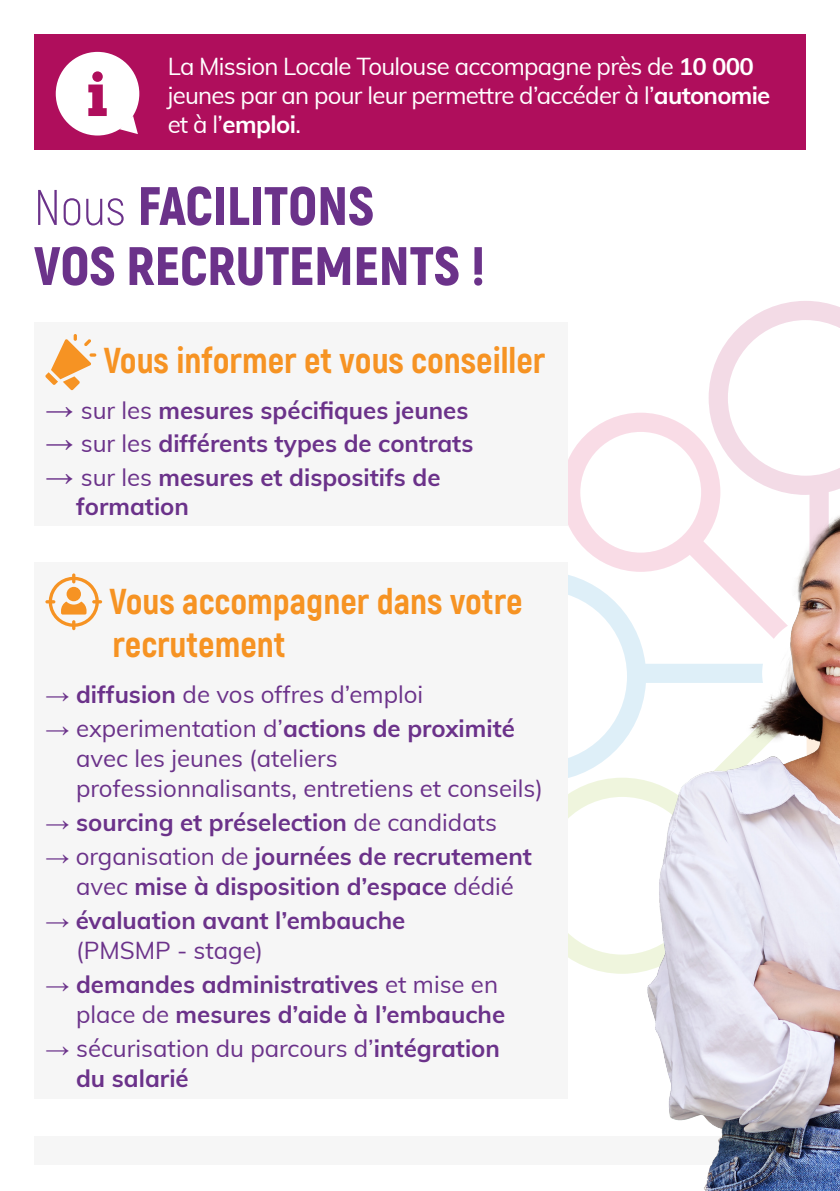
<style>
.page{position:relative;width:840px;height:1191px;background:#fff}
.page>*{position:absolute;margin:0;border:0;box-sizing:border-box;transform-origin:0 0}
.t1{font:900 54px "Akrobat";color:#6b328a}
.t2{font:800 36px "Akrobat";color:#f69323}
.t3{font:700 24px "Muli";color:#6b328a}
.t4{font:24px "Muli";color:#6b328a}
.t5{font:24px/28.8px "Muli";letter-spacing:-.03em;color:#fff}
.s1{font-weight:700}
.s2{font-weight:300;font-size:50px}
.s3{font-family:"Arial";font-weight:400;font-size:28px}
.s4{font-weight:400}
.s5{font-family:"Arial";font-weight:400;color:#f6f6f6}
.s6{font-family:"Arial"}
.s7{font-family:"Arial";font-weight:400}
.s8{font-family:"Arial";color:#f6f6f6}
</style>
<div class="page">
<div style="left:34px;top:1136px;width:709px;height:29px;background:#f6f6f6"></div>
<svg style="left:618px;top:639px;width:29px;height:70px;fill:#deeff8"></svg>
<svg style="left:568px;top:413px;width:140px;height:226px"></svg>
<svg style="left:708px;top:301px;width:131px;height:198px"></svg>
<svg style="left:568px;top:709px;width:79px;height:264px"></svg>
<div style="left:34px;top:323px;width:533px;height:203px;background:#f6f6f6"></div>
<svg style="left:45px;top:334px;width:51px;height:56px"></svg>
<div style="left:34px;top:34px;width:771px;height:116px;background:#af0e5c"></div>
<svg style="left:56px;top:52px;width:83px;height:83px"></svg>
<div style="left:34px;top:562px;width:533px;height:536px;background:#f6f6f6"></div>
<svg style="left:45px;top:573px;width:57px;height:57px"></svg>
<img style="left:647px;top:499px;width:192px;height:692px">
<p class="t5" style="left:168px;top:51px;width:604px">La Mission Locale Toulouse accompagne près de <span class="s1">10 000 </span>jeunes par an pour leur permettre d’accéder à l’<span class="s1">autonomie </span>et à l’<span class="s1">emploi</span>.</p>
<p class="t1" style="left:34px;top:171px;width:341px"><span class="s2">Nous</span> FACILITONS</p>
<p class="t1" style="left:34px;top:231px;width:453px">VOS RECRUTEMENTS !</p>
<p class="t2" style="left:104px;top:338px;width:442px">Vous informer et vous conseiller</p>
<p class="t3" style="left:45px;top:392px;width:424px"><span class="s3">→</span> <span class="s4">sur les</span> mesures spécifiques jeunes</p>
<p class="t3" style="left:45px;top:426px;width:429px"><span class="s3">→</span> <span class="s4">sur les</span> différents types de contrats</p>
<p class="t3" style="left:45px;top:460px;width:396px"><span class="s3">→</span> <span class="s4">sur les</span> mesures et dispositifs de</p>
<p class="t3" style="left:45px;top:488px;width:145px"><span class="s5">→</span> formation</p>
<p class="t2" style="left:109px;top:578px;width:414px">Vous accompagner dans votre</p>
<p class="t2" style="left:112px;top:621px;width:174px">recrutement</p>
<p class="t4" style="left:45px;top:676px;width:379px"><span class="s6">→</span> <span class="s1">diffusion</span> de vos offres d’emploi</p>
<p class="t3" style="left:45px;top:710px;width:471px"><span class="s7">→</span> <span class="s4">experimentation d’</span>actions de proximité</p>
<p class="t4" style="left:45px;top:740px;width:293px"><span class="s8">→</span> avec les jeunes (ateliers</p>
<p class="t4" style="left:45px;top:770px;width:499px"><span class="s8">→</span> professionnalisants, entretiens et conseils)</p>
<p class="t3" style="left:45px;top:804px;width:453px"><span class="s7">→</span> sourcing et préselection <span class="s4">de candidats</span></p>
<p class="t3" style="left:45px;top:838px;width:488px"><span class="s7">→</span> <span class="s4">organisation de</span> journées de recrutement</p>
<p class="t3" style="left:45px;top:868px;width:470px"><span class="s5">→</span> <span class="s4">avec</span> mise à disposition d’espace <span class="s4">dédié</span></p>
<p class="t3" style="left:45px;top:902px;width:361px"><span class="s7">→</span> évaluation avant l’embauche</p>
<p class="t4" style="left:45px;top:932px;width:219px"><span class="s8">→</span> (PMSMP - stage)</p>
<p class="t3" style="left:45px;top:966px;width:454px"><span class="s7">→</span> demandes administratives <span class="s4">et mise en</span></p>
<p class="t3" style="left:45px;top:996px;width:461px"><span class="s5">→</span> <span class="s4">place de</span> mesures d’aide à l’embauche</p>
<p class="t4" style="left:45px;top:1030px;width:456px"><span class="s6">→</span> sécurisation du parcours d’<span class="s1">intégration</span></p>
<p class="t3" style="left:45px;top:1060px;width:145px"><span class="s5">→</span> du salarié</p>
</div>
